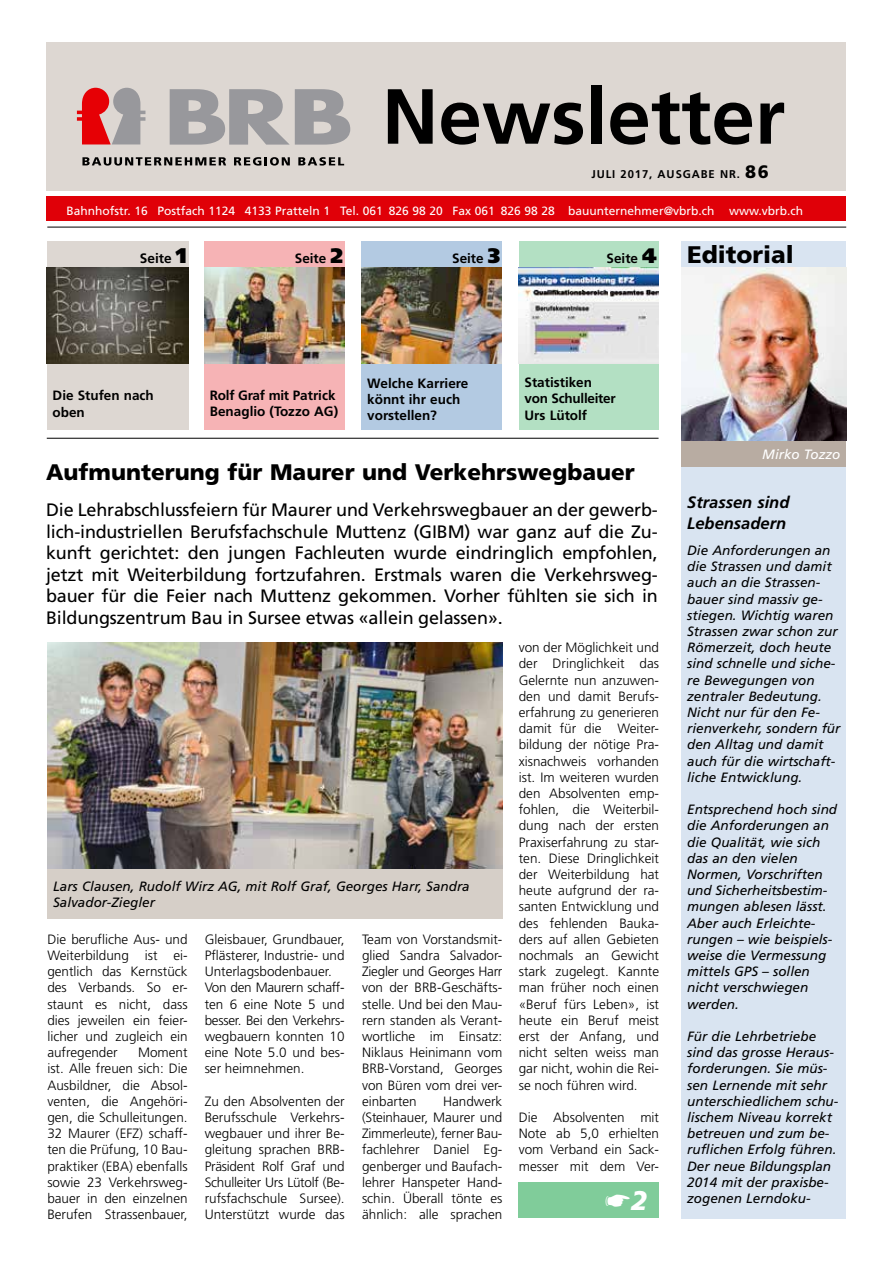
<style>
.page{position:relative;width:893px;height:1263px;background:#fff}
.page>*{position:absolute;margin:0;border:0;box-sizing:border-box;transform-origin:0 0}
.t1{font:700 78px "Frutiger";color:#000}
.t2{font:italic 900 27px "Frutiger";color:#fff}
.t3{font:900 24px "Frutiger";color:#000}
.t4{font:900 22.5px "Frutiger";color:#000}
.t5{font:18px/21.6px "Frutiger";letter-spacing:-.01em;color:#000;text-align:justify}
.t6{font:italic 700 16.5px/21px "Frutiger";color:#000}
.t7{font:700 13.65px "Frutiger";color:#000}
.t8{font:300 13.5px/16.2px "Frutiger";color:#000;text-align:justify}
.t9{font:italic 13.5px/16.2px "Frutiger";color:#000}
.t10{font:700 13.5px/16.2px "Frutiger";color:#000}
.t11{font:italic 13.5px "Frutiger";color:#fff}
.t12{font:12px "Frutiger";color:#fff}
.t13{font:700 11.25px "Frutiger";letter-spacing:.08em;color:#000}
.s1{font-weight:900;font-size:18px}
.s2{font-weight:900;font-size:21.15px}
.s3{font-weight:900;font-size:21px}
</style>
<div class="page">
<div style="left:47px;top:43px;width:799px;height:147px;background:#ddd7d2"></div>
<svg style="left:170px;top:89px;width:180px;height:56px"></svg>
<svg style="left:82px;top:157px;width:144px;height:9px"></svg>
<svg style="left:234px;top:157px;width:56px;height:9px"></svg>
<svg style="left:298px;top:157px;width:46px;height:9px"></svg>
<svg style="left:77px;top:88px;width:68px;height:56px"></svg>
<div style="left:47px;top:196px;width:799px;height:25px;background:#e00008"></div>
<hr style="left:47px;top:438px;width:612px;height:1px;background:#000">
<hr style="left:47px;top:227px;width:799px;height:1px;background:#000">
<div style="left:681px;top:241px;width:165px;height:977px;background:#d9e4f1"></div>
<div style="left:681px;top:438px;width:165px;height:29px;background:#b8aca2"></div>
<div style="left:519px;top:1182px;width:140px;height:36px;background:#80cc9a"></div>
<div style="left:519px;top:241px;width:139px;height:189px;background:#b3e0c3"></div>
<div style="left:361px;top:241px;width:141px;height:189px;background:#b3cae2"></div>
<div style="left:204px;top:241px;width:140px;height:189px;background:#f6b3b5"></div>
<div style="left:47px;top:241px;width:141px;height:189px;background:#ddd7d2"></div>
<img style="left:47px;top:268px;width:141px;height:96px">
<img style="left:204px;top:268px;width:140px;height:96px">
<img style="left:361px;top:268px;width:141px;height:96px">
<img style="left:519px;top:268px;width:139px;height:96px">
<img style="left:681px;top:268px;width:165px;height:172px">
<img style="left:47px;top:642px;width:455px;height:227px">
<div style="left:47px;top:869px;width:455px;height:49px;background:#d6cfc8"></div>
<h1 class="t1" style="left:382px;top:71px;width:405px">Newsletter</h1>
<p class="t13" style="left:591px;top:167px;width:179px">JULI 2017, AUSGABE NR. <span class="s1">86</span></p>
<p class="t12" style="left:67px;top:203px;width:738px">Bahnhofstr. 16 Postfach 1124 4133 Pratteln 1 Tel. 061 826 98 20 Fax 061 826 98 28 bauunternehmer@vbrb.ch www.vbrb.ch</p>
<p class="t7" style="left:140px;top:250px;width:49px">Seite <span class="s2">1</span></p>
<p class="t10" style="left:295px;top:250px;width:50px">Seite <span class="s3">2</span></p>
<p class="t10" style="left:452px;top:250px;width:50px">Seite <span class="s3">3</span></p>
<p class="t10" style="left:607px;top:250px;width:52px">Seite <span class="s3">4</span></p>
<h3 class="t3" style="left:687px;top:240px;width:108px">Editorial</h3>
<p class="t10" style="left:53px;top:388px;width:103px">Die Stufen nach oben</p>
<p class="t10" style="left:210px;top:387px;width:130px">Rolf Graf mit Patrick<br>Benaglio (Tozzo AG)</p>
<p class="t10" style="left:367px;top:375px;width:103px">Welche Karriere könnt ihr euch vorstellen?</p>
<p class="t10" style="left:524px;top:374px;width:93px">Statistiken von Schulleiter<br>Urs Lütolf</p>
<h3 class="t4" style="left:46px;top:458px;width:590px">Aufmunterung für Maurer und Verkehrswegbauer</h3>
<p class="t5" style="left:46px;top:499px;width:613px">Die Lehrabschlussfeiern für Maurer und Verkehrswegbauer an der gewerb&shy;lich-industriellen Berufsfachschule Muttenz (GIBM) war ganz auf die Zu&shy;kunft gerichtet: den jungen Fachleuten wurde eindringlich empfohlen, jetzt mit Weiterbildung fortzufahren. Erstmals waren die Verkehrsweg&shy;bauer für die Feier nach Muttenz gekommen. Vorher fühlten sie sich in Bildungszentrum Bau in Sursee etwas «allein gelassen».</p>
<p class="t9" style="left:53px;top:878px;width:418px">Lars Clausen, Rudolf Wirz AG, mit Rolf Graf, Georges Harr, Sandra<br>Salvador-Ziegler</p>
<p class="t8" style="left:47px;top:931px;width:142px">Die berufliche Aus- und Weiterbildung ist ei&shy;gentlich das Kernstück des Verbands. So er&shy;staunt es nicht, dass dies jeweilen ein feier&shy;licher und zugleich ein aufregender</p>
<p class="t8" style="left:47px;top:1044px;width:142px;text-indent:91px">Moment ist. Alle freuen sich: Die Ausbildner, die Absol&shy;venten, die Angehöri&shy;gen, die Schulleitungen.<br>32 Maurer (EFZ) schaff&shy;ten die Prüfung, 10 Bau&shy;praktiker (EBA) ebenfalls sowie 23 Verkehrsweg&shy;bauer in den einzelnen Berufen Strassenbauer,</p>
<p class="t8" style="left:205px;top:931px;width:141px;text-align:left">Gleisbauer, Grundbauer,<br>Pflästerer, Industrie- und<br>Unterlagsbodenbauer.<br>Von den Maurern schaff&shy;ten 6 eine Note 5 und besser. Bei den Verkehrs&shy;wegbauern konnten 10 eine Note 5.0 und bes&shy;ser heimnehmen.</p>
<p class="t8" style="left:205px;top:1093px;width:141px">Zu den Absolventen der Berufsschule Verkehrs&shy;wegbauer und ihrer Be&shy;gleitung sprachen BRB-Präsident Rolf Graf und Schulleiter Urs Lütolf (Be&shy;rufsfachschule Sursee).<br>Unterstützt wurde das</p>
<p class="t8" style="left:362px;top:931px;width:142px">Team von Vorstandsmit&shy;glied Sandra Salvador-Ziegler und Georges Harr von der BRB-Geschäfts&shy;stelle. Und bei den Mau&shy;rern standen als Verant&shy;wortliche im Einsatz:<br>Niklaus Heinimann vom BRB-Vorstand, Georges von Büren vom drei ver&shy;einbarten</p>
<p class="t8" style="left:362px;top:1093px;width:142px;text-indent:81px">Handwerk (Steinhauer, Maurer und Zimmerleute), ferner Bau&shy;fachlehrer Daniel Eg&shy;genberger und Baufach&shy;lehrer Hanspeter Hand&shy;schin. Überall tönte es ähnlich: alle sprachen</p>
<p class="t8" style="left:519px;top:639px;width:142px">von der Möglichkeit und der Dringlichkeit das Gelernte nun anzuwen&shy;den und damit Berufs&shy;erfahrung zu generieren damit für die Weiter&shy;bildung der nötige Pra&shy;xisnachweis vorhanden ist. Im weiteren wurden den Absolventen emp&shy;fohlen, die Weiterbil&shy;dung nach der ersten Praxiserfahrung zu star&shy;ten. Diese Dringlichkeit der Weiterbildung hat heute aufgrund der ra&shy;santen Entwicklung und des fehlenden Bauka&shy;ders auf allen Gebieten nochmals an Gewicht stark zugelegt. Kannte man früher noch einen «Beruf fürs Leben», ist heute ein Beruf meist erst der Anfang, und nicht selten weiss man gar nicht, wohin die Rei&shy;se noch führen wird.</p>
<p class="t8" style="left:519px;top:1109px;width:142px">Die Absolventen mit Note ab 5,0 erhielten vom Verband ein Sack&shy;messer mit dem Ver-</p>
<h2 class="t2" style="left:631px;top:1184px;width:18px">2</h2>
<p class="t11" style="left:762px;top:446px;width:80px">Mirko Tozzo</p>
<p class="t6" style="left:687px;top:491px;width:104px">Strassen sind<br>Lebensadern</p>
<p class="t9" style="left:687px;top:542px;width:155px">Die Anforderungen an die Strassen und damit auch an die Strassen&shy;bauer sind massiv ge&shy;stiegen. Wichtig waren<br>Strassen zwar schon zur<br>Römerzeit, doch heute sind schnelle und siche&shy;re Bewegungen von zentraler Bedeutung.<br>Nicht nur für den Fe&shy;rienverkehr, sondern für den Alltag und damit auch für die wirtschaft&shy;liche Entwicklung.</p>
<p class="t9" style="left:687px;top:801px;width:152px">Entsprechend hoch sind die Anforderungen an die Qualität, wie sich das an den vielen<br>Normen, Vorschriften und Sicherheitsbestim&shy;mungen ablesen lässt.<br>Aber auch Erleichte&shy;rungen – wie beispiels&shy;weise die Vermessung mittels GPS – sollen nicht verschwiegen werden.</p>
<p class="t9" style="left:687px;top:1028px;width:153px">Für die Lehrbetriebe sind das grosse Heraus&shy;forderungen. Sie müs&shy;sen Lernende mit sehr unterschiedlichem schu&shy;lischem Niveau korrekt betreuen und zum be&shy;ruflichen Erfolg führen.<br>Der neue Bildungsplan<br>2014 mit der praxisbe&shy;zogenen Lerndoku-</p>
</div>
